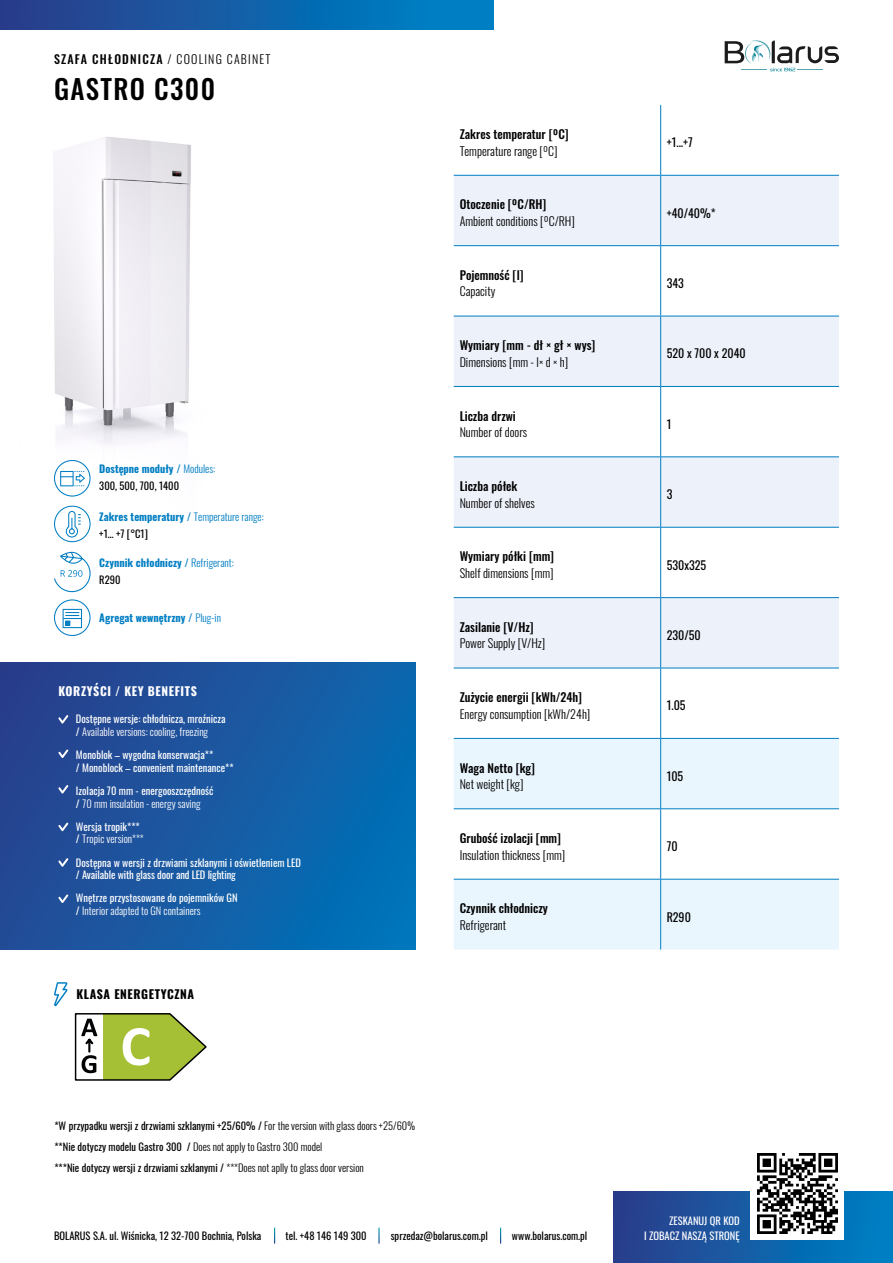
<style>
.page{position:relative;width:893px;height:1263px;background:#fff}
.page>*{position:absolute;margin:0;border:0;box-sizing:border-box;transform-origin:0 0}
.t1{font:500 27px "Oswald";letter-spacing:.05em;color:#000}
.t2{font:300 12px "Oswald";color:#000}
.t3{font:500 12px "Oswald";color:#000}
.t4{font:12px "Oswald";color:#000}
.t5{font:500 12px "Oswald";letter-spacing:.1em;color:#000}
.t6{font:700 12px "Oswald";letter-spacing:.05em;color:#fff}
.t7{font:700 12px "Oswald";letter-spacing:.05em;color:#000}
.t8{font:10.5px/12.6px "Oswald";color:#fff}
.t9{font:10.5px/21.1px "Oswald";color:#000}
.t10{font:700 10.5px/16.8px "Oswald";color:#007ec3}
.s1{font-weight:300}
.s2{font-weight:700;color:#007ec3}
.s3{font-weight:300;color:#007ec3}
.s4{font-weight:400;color:#000}
</style>
<div class="page">
<div style="left:613px;top:1192px;width:280px;height:71px;background:linear-gradient(to right,#2c3c89,#0081c5)"></div>
<div style="left:0;top:0;width:493px;height:30px;background:linear-gradient(to right,#2b3c89,#0085c9)"></div>
<svg style="left:725px;top:40px;width:114px;height:31px"></svg>
<svg style="left:274px;top:1228px;width:1px;height:15px"></svg>
<svg style="left:378px;top:1228px;width:2px;height:15px"></svg>
<svg style="left:500px;top:1228px;width:1px;height:15px"></svg>
<div style="left:750px;top:1146px;width:94px;height:93px;background:#fff"></div>
<img style="left:757px;top:1153px;width:80px;height:80px">
<img style="left:54px;top:137px;width:137px;height:360px">
<div style="left:0;top:662px;width:415px;height:287px;background:linear-gradient(to right,#2a438f,#046fb5)"></div>
<svg style="left:58px;top:715px;width:10px;height:8px"></svg>
<svg style="left:58px;top:749px;width:10px;height:9px"></svg>
<svg style="left:58px;top:785px;width:10px;height:8px"></svg>
<svg style="left:58px;top:858px;width:10px;height:9px"></svg>
<svg style="left:58px;top:822px;width:10px;height:9px"></svg>
<svg style="left:58px;top:894px;width:10px;height:9px"></svg>
<svg style="left:54px;top:505px;width:37px;height:38px"></svg>
<svg style="left:54px;top:460px;width:37px;height:36px"></svg>
<svg style="left:54px;top:599px;width:37px;height:37px"></svg>
<svg style="left:54px;top:551px;width:37px;height:41px"></svg>
<svg style="left:74px;top:1013px;width:133px;height:68px"></svg>
<svg style="left:54px;top:982px;width:13px;height:24px"></svg>
<svg style="left:454px;top:176px;width:385px;height:492px;fill:#edf1fa"></svg>
<svg style="left:454px;top:317px;width:206px;height:351px;fill:#edf1fa"></svg>
<svg style="left:454px;top:739px;width:385px;height:210px"></svg>
<hr style="left:660px;top:105px;width:1px;height:70px;background:#007ec3">
<hr style="left:660px;top:176px;width:1px;height:69px;background:#007ec3">
<hr style="left:660px;top:246px;width:1px;height:70px;background:#007ec3">
<hr style="left:660px;top:316px;width:1px;height:70px;background:#007ec3">
<hr style="left:660px;top:387px;width:1px;height:69px;background:#007ec3">
<hr style="left:660px;top:457px;width:1px;height:70px;background:#007ec3">
<hr style="left:660px;top:528px;width:1px;height:69px;background:#007ec3">
<hr style="left:660px;top:598px;width:1px;height:70px;background:#007ec3">
<hr style="left:660px;top:668px;width:1px;height:70px;background:#007ec3">
<hr style="left:660px;top:739px;width:1px;height:69px;background:#007ec3">
<hr style="left:660px;top:809px;width:1px;height:70px;background:#007ec3">
<hr style="left:660px;top:879px;width:1px;height:70px;background:#007ec3">
<hr style="left:454px;top:175px;width:207px;height:1px;background:#007ec3">
<hr style="left:661px;top:175px;width:178px;height:1px;background:#007ec3">
<hr style="left:454px;top:245px;width:207px;height:1px;background:#007ec3">
<hr style="left:661px;top:245px;width:178px;height:1px;background:#007ec3">
<hr style="left:454px;top:316px;width:207px;height:1px;background:#007ec3">
<hr style="left:661px;top:316px;width:178px;height:1px;background:#007ec3">
<hr style="left:454px;top:386px;width:207px;height:1px;background:#007ec3">
<hr style="left:661px;top:386px;width:178px;height:1px;background:#007ec3">
<hr style="left:454px;top:456px;width:207px;height:1px;background:#007ec3">
<hr style="left:661px;top:456px;width:178px;height:1px;background:#007ec3">
<hr style="left:454px;top:527px;width:207px;height:1px;background:#007ec3">
<hr style="left:661px;top:527px;width:178px;height:1px;background:#007ec3">
<hr style="left:454px;top:597px;width:207px;height:1px;background:#007ec3">
<hr style="left:661px;top:597px;width:178px;height:1px;background:#007ec3">
<hr style="left:454px;top:668px;width:207px;height:1px;background:#007ec3">
<hr style="left:661px;top:668px;width:178px;height:1px;background:#007ec3">
<hr style="left:454px;top:738px;width:207px;height:1px;background:#007ec3">
<hr style="left:661px;top:738px;width:178px;height:1px;background:#007ec3">
<hr style="left:454px;top:808px;width:207px;height:1px;background:#007ec3">
<hr style="left:661px;top:808px;width:178px;height:1px;background:#007ec3">
<hr style="left:454px;top:879px;width:207px;height:1px;background:#007ec3">
<hr style="left:661px;top:879px;width:178px;height:1px;background:#007ec3">
<p class="t5" style="left:54px;top:49px;width:218px">SZAFA CHŁODNICZA <span class="s1">/ COOLING CABINET</span></p>
<h1 class="t1" style="left:54px;top:65px;width:163px">GASTRO C300</h1>
<p class="t9" style="left:99px;top:459px;width:117px;line-height:16.8px"><span class="s2">Dostępne moduły /</span> <span class="s3">Modules:<br></span>300, 500, 700, 1400</p>
<p class="t10" style="left:99px;top:507px;width:166px">Zakres temperatury / <span class="s1">Temperature range: </span><span class="s4">+1… +7 [°C1]</span></p>
<p class="t10" style="left:99px;top:553px;width:136px">Czynnik chłodniczy / <span class="s1">Refrigerant:<br></span><span class="s4">R290</span></p>
<p class="t10" style="left:99px;top:609px;width:123px">Agregat wewnętrzny / <span class="s1">Plug-in</span></p>
<p class="t6" style="left:58px;top:680px;width:140px">KORZYŚCI / KEY BENEFITS</p>
<p class="t8" style="left:76px;top:712px;width:151px">Dostępne wersje: chłodnicza, mroźnicza / <span class="s1">Available versions: cooling, freezing</span></p>
<p class="t8" style="left:76px;top:747px;width:159px">Monoblok – wygodna konserwacja**<br>/ Monoblock – convenient maintenance**</p>
<p class="t8" style="left:76px;top:783px;width:139px">Izolacja 70 mm - energooszczędność / <span class="s1">70 mm insulation - energy saving</span></p>
<p class="t8" style="left:76px;top:819px;width:69px">Wersja tropik*** / <span class="s1">Tropic version***</span></p>
<p class="t8" style="left:76px;top:855px;width:226px">Dostępna w wersji z drzwiami szklanymi i oświetleniem LED / Available with glass door and LED lighting</p>
<p class="t8" style="left:76px;top:891px;width:163px">Wnętrze przystosowane do pojemników GN / <span class="s1">Interior adapted to GN containers</span></p>
<p class="t7" style="left:77px;top:984px;width:119px">KLASA ENERGETYCZNA</p>
<p class="t3" style="left:460px;top:123px;width:110px">Zakres temperatur [ºC]</p>
<p class="t2" style="left:460px;top:140px;width:99px">Temperature range [ºC]</p>
<p class="t3" style="left:460px;top:194px;width:88px">Otoczenie [ºC/RH]</p>
<p class="t2" style="left:460px;top:210px;width:117px">Ambient conditions [ºC/RH]</p>
<p class="t3" style="left:460px;top:264px;width:65px">Pojemność [l]</p>
<p class="t2" style="left:460px;top:281px;width:37px">Capacity</p>
<p class="t3" style="left:460px;top:335px;width:137px">Wymiary [mm - dł × gł × wys]</p>
<p class="t2" style="left:460px;top:351px;width:110px">Dimensions [mm - l× d × h]</p>
<p class="t3" style="left:460px;top:405px;width:58px">Liczba drzwi</p>
<p class="t2" style="left:460px;top:421px;width:69px">Number of doors</p>
<p class="t3" style="left:460px;top:475px;width:59px">Liczba półek</p>
<p class="t2" style="left:460px;top:492px;width:77px">Number of shelves</p>
<p class="t3" style="left:460px;top:546px;width:96px">Wymiary półki [mm]</p>
<p class="t2" style="left:460px;top:562px;width:95px">Shelf dimensions [mm]</p>
<p class="t3" style="left:460px;top:616px;width:75px">Zasilanie [V/Hz]</p>
<p class="t2" style="left:460px;top:633px;width:87px">Power Supply [V/Hz]</p>
<p class="t3" style="left:460px;top:687px;width:124px">Zużycie energii [kWh/24h]</p>
<p class="t2" style="left:460px;top:703px;width:132px">Energy consumption [kWh/24h]</p>
<p class="t3" style="left:460px;top:757px;width:77px">Waga Netto [kg]</p>
<p class="t2" style="left:460px;top:773px;width:65px">Net weight [kg]</p>
<p class="t3" style="left:460px;top:827px;width:103px">Grubość izolacji [mm]</p>
<p class="t2" style="left:460px;top:844px;width:107px">Insulation thickness [mm]</p>
<p class="t3" style="left:460px;top:898px;width:90px">Czynnik chłodniczy</p>
<p class="t2" style="left:460px;top:914px;width:48px">Refrigerant</p>
<p class="t9" style="left:54px;top:1114px;width:362px">*W przypadku wersji z drzwiami szklanymi +25/60% / <span class="s1">For the version with glass doors +25/60% </span>**Nie dotyczy modelu Gastro 300 / <span class="s1">Does not apply to Gastro 300 model<br></span>***Nie dotyczy wersji z drzwiami szklanymi / <span class="s1">***Does not aplly to glass door version</span></p>
<p class="t9" style="left:54px;top:1224px;width:209px">BOLARUS S.A. ul. Wiśnicka, 12 32-700 Bochnia, Polska</p>
<p class="t9" style="left:285px;top:1224px;width:83px">tel. +48 146 149 300</p>
<p class="t9" style="left:391px;top:1224px;width:99px">sprzedaz@bolarus.com.pl</p>
<p class="t9" style="left:512px;top:1224px;width:77px">www.bolarus.com.pl</p>
<p class="t4" style="left:667px;top:132px;width:28px">+1...+7</p>
<p class="t4" style="left:667px;top:202px;width:50px">+40/40%*</p>
<p class="t4" style="left:667px;top:272px;width:19px">343</p>
<p class="t4" style="left:667px;top:343px;width:80px">520 x 700 x 2040</p>
<p class="t4" style="left:667px;top:413px;width:6px">1</p>
<p class="t4" style="left:667px;top:484px;width:7px">3</p>
<p class="t4" style="left:667px;top:554px;width:41px">530x325</p>
<p class="t4" style="left:667px;top:624px;width:36px">230/50</p>
<p class="t4" style="left:667px;top:695px;width:20px">1.05</p>
<p class="t4" style="left:667px;top:765px;width:18px">105</p>
<p class="t4" style="left:667px;top:836px;width:12px">70</p>
<p class="t4" style="left:667px;top:906px;width:26px">R290</p>
<p class="t8" style="left:644px;top:1212px;width:97px;line-height:14.7px;text-align:right">ZESKANUJ QR KOD<br>I ZOBACZ NASZĄ STRONĘ</p>
</div>
